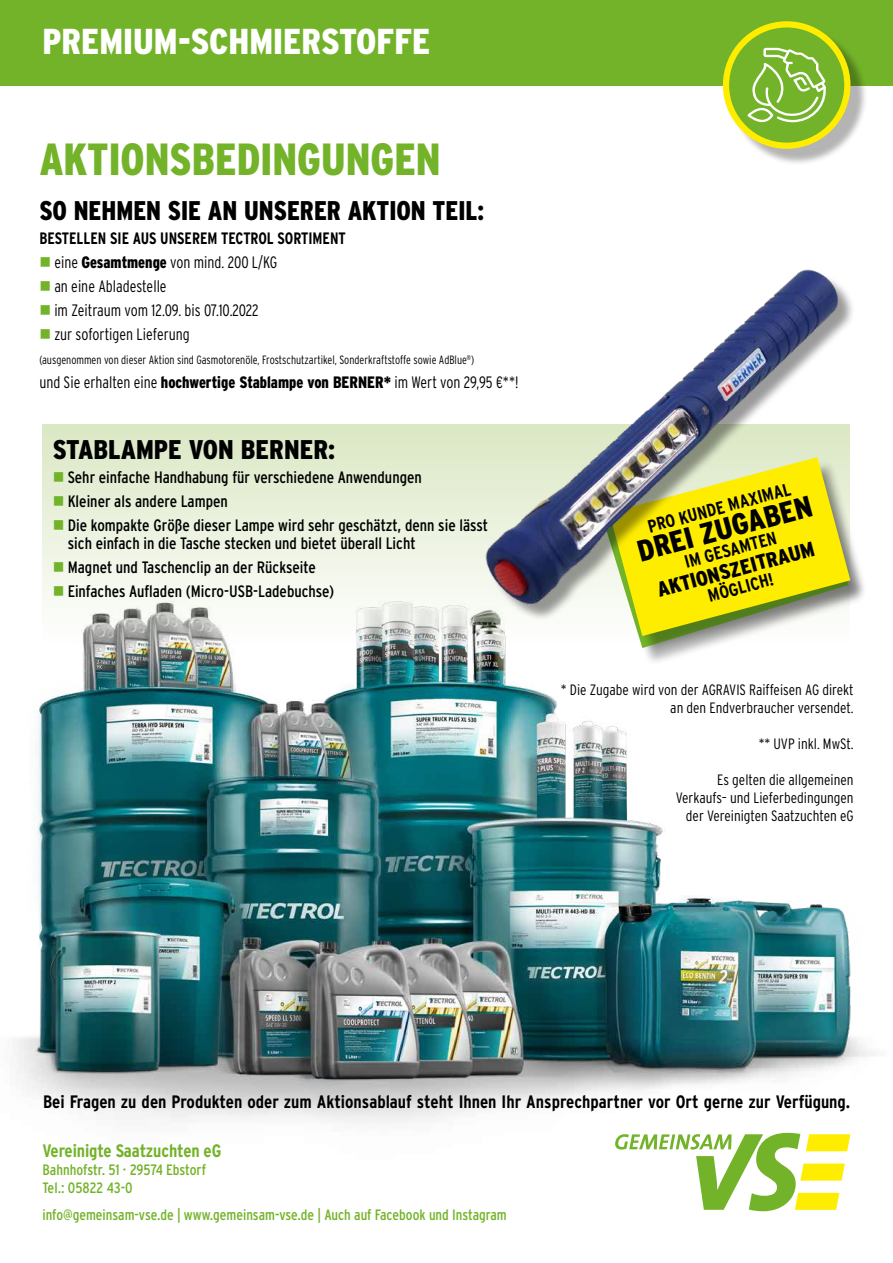
<style>
.page{position:relative;width:893px;height:1263px;background:#fff}
.page>*{position:absolute;margin:0;border:0;box-sizing:border-box;transform-origin:0 0}
.t1{font:900 45px "Interstate Condensed";color:#73b329;scale:.95 1}
.t2{font:900 36px "Interstate Condensed";color:#fff}
.t3{font:900 30px "Interstate Condensed";color:#000}
.t4{font:900 27px "Interstate Condensed";color:#000;scale:.95 1}
.t5{font:900 27px "Interstate Condensed";color:#000}
.t6{font:900 21px "Interstate Condensed";color:#000}
.t7{font:700 18px "Interstate Condensed";color:#000}
.t8{font:700 18px "Interstate Condensed";letter-spacing:-.005em;color:#73b329}
.t9{font:condensed 16.5px/18px "Interstate";color:#000}
.t10{font:300 16.5px "Interstate Condensed";color:#000;scale:.95 1}
.t11{font:700 16.5px "Interstate Condensed";color:#000;scale:.95 1}
.t12{font:300 15px/18px "Interstate Condensed";color:#000;text-align:right}
.t13{font:condensed 15px/18px "Interstate";color:#73b329}
.t14{font:300 12px "Interstate Condensed";color:#000;scale:.95 1}
.s1{color:#73b329}
.s2{font-weight:900}
</style>
<div class="page">
<div style="left:0;top:0;width:893px;height:85px;background:#73b329"></div>
<div style="left:728px;top:27px;width:140px;height:139px;background:#000;opacity:.3"></div>
<div style="left:723px;top:21px;width:127px;height:128px;background:#ffed00;border-radius:50%"></div>
<div style="left:729px;top:27px;width:115px;height:116px;background:#73b329;border-radius:50%"></div>
<svg style="left:748px;top:48px;width:78px;height:74px"></svg>
<svg style="left:698px;top:1171px;width:146px;height:40px"></svg>
<img style="left:14px;top:543px;width:861px;height:628px">
<svg style="left:43px;top:424px;width:807px;height:281px"></svg>
<div style="left:608px;top:466px;width:259px;height:200px;background:#fff"></div>
<div style="left:612px;top:460px;width:257px;height:194px;background:#000;opacity:.3"></div>
<svg style="left:605px;top:622px;width:245px;height:26px"></svg>
<div style="left:489px;top:273px;width:366px;height:349px;background:#000;opacity:.4"></div>
<img style="left:486px;top:270px;width:353px;height:335px">
<h2 class="t2" style="left:43px;top:22px;width:389px">PREMIUM-SCHMIERSTOFFE</h2>
<h1 class="t1" style="left:39px;top:134px;width:424px">AKTIONSBEDINGUNGEN</h1>
<h3 class="t4" style="left:39px;top:195px;width:470px">SO NEHMEN SIE AN UNSERER AKTION TEIL:</h3>
<p class="t11" style="left:39px;top:229px;width:324px">BESTELLEN SIE AUS UNSEREM TECTROL SORTIMENT</p>
<p class="t10" style="left:39px;top:253px;width:252px"><span class="s1">■</span> eine <span class="s2">Gesamtmenge</span> von mind. 200 L/KG</p>
<p class="t10" style="left:39px;top:277px;width:136px"><span class="s1">■</span> an eine Abladestelle</p>
<p class="t10" style="left:39px;top:301px;width:232px"><span class="s1">■</span> im Zeitraum vom 12.09. bis 07.10.2022</p>
<p class="t10" style="left:39px;top:325px;width:160px"><span class="s1">■</span> zur sofortigen Lieferung</p>
<p class="t14" style="left:39px;top:353px;width:459px">(ausgenommen von dieser Aktion sind Gasmotorenöle, Frostschutzartikel, Sonderkraftstoffe sowie AdBlue<sup>®</sup>)</p>
<p class="t10" style="left:39px;top:373px;width:506px">und Sie erhalten eine <span class="s2">hochwertige Stablampe von BERNER*</span> im Wert von 29,95 €**!</p>
<h3 class="t5" style="left:53px;top:434px;width:284px">STABLAMPE VON BERNER:</h3>
<p class="t9" style="left:53px;top:468px;width:371px"><span class="s1">■</span> Sehr einfache Handhabung für verschiedene Anwendungen</p>
<p class="t9" style="left:53px;top:492px;width:177px"><span class="s1">■</span> Kleiner als andere Lampen</p>
<p class="t9" style="left:68px;top:516px;width:422px;text-indent:-15px"><span class="s1">■</span> Die kompakte Größe dieser Lampe wird sehr geschätzt, denn sie lässt sich einfach in die Tasche stecken und bietet überall Licht</p>
<p class="t9" style="left:53px;top:558px;width:265px"><span class="s1">■</span> Magnet und Taschenclip an der Rückseite</p>
<p class="t9" style="left:53px;top:582px;width:283px"><span class="s1">■</span> Einfaches Aufladen (Micro-USB-Ladebuchse)</p>
<p class="t7" style="left:646px;top:517px;width:149px;rotate:-15deg">PRO KUNDE MAXIMAL</p>
<h3 class="t3" style="left:634px;top:535px;width:181px;rotate:-15deg">DREI ZUGABEN</h3>
<p class="t7" style="left:682px;top:552px;width:96px;rotate:-15deg">IM GESAMTEN</p>
<p class="t6" style="left:655px;top:578px;width:163px;rotate:-15deg">AKTIONSZEITRAUM</p>
<p class="t7" style="left:706px;top:586px;width:69px;rotate:-15deg">MÖGLICH!</p>
<p class="t12" style="left:561px;top:680px;width:294px">* Die Zugabe wird von der AGRAVIS Raiffeisen AG direkt an den Endverbraucher versendet.</p>
<p class="t12" style="left:759px;top:734px;width:96px">** UVP inkl. MwSt.</p>
<p class="t12" style="left:676px;top:770px;width:179px">Es gelten die allgemeinen<br>Verkaufs– und Lieferbedingungen der Vereinigten Saatzuchten eG</p>
<p class="t7" style="left:43px;top:1092px;width:809px">Bei Fragen zu den Produkten oder zum Aktionsablauf steht Ihnen Ihr Ansprechpartner vor Ort gerne zur Verfügung.</p>
<p class="t8" style="left:43px;top:1140px;width:180px">Vereinigte Saatzuchten eG</p>
<p class="t13" style="left:43px;top:1160px;width:165px">Bahnhofstr. 51 · 29574 Ebstorf<br>Tel.: 05822 43-0</p>
<p class="t13" style="left:43px;top:1205px;width:466px">info@gemeinsam-vse.de | www.gemeinsam-vse.de | Auch auf Facebook und Instagram</p>
</div>
